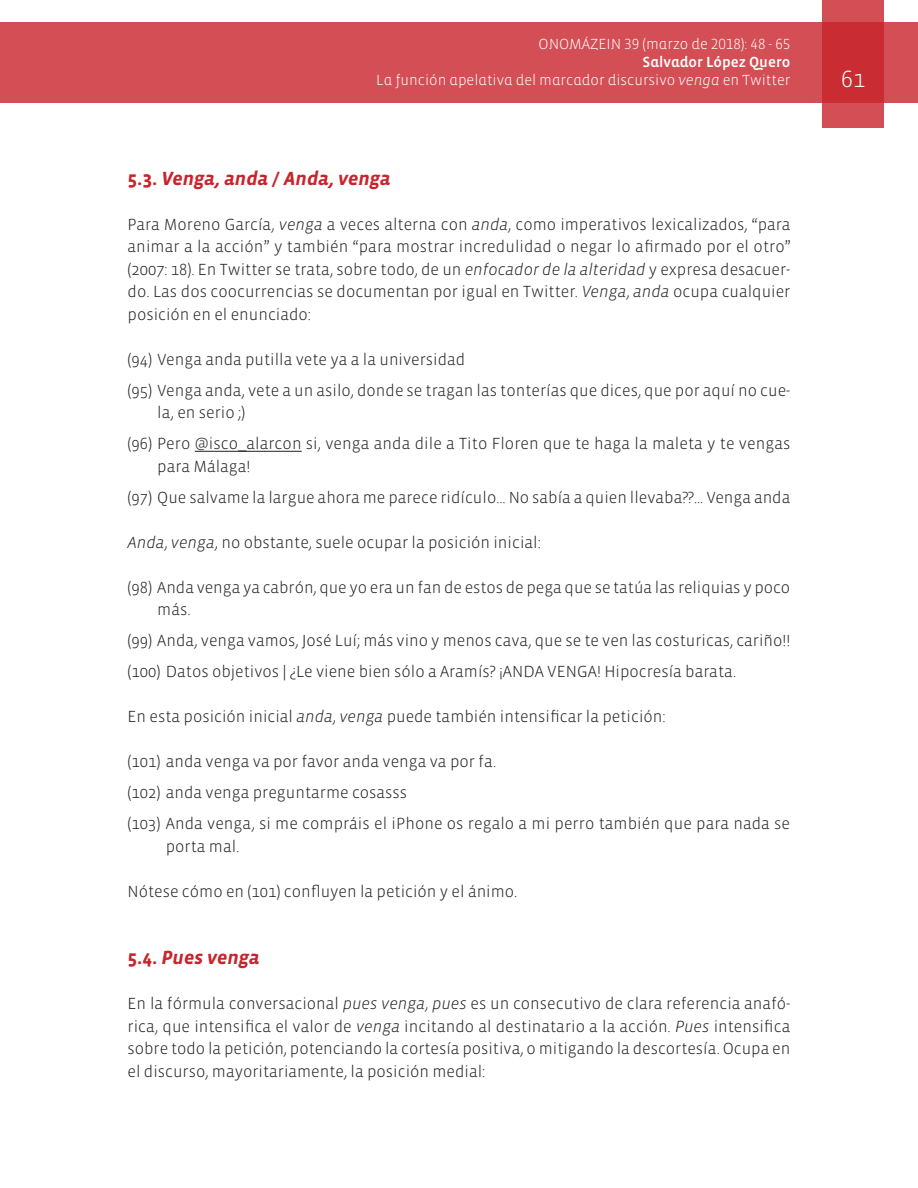
<style>
.page{position:relative;width:918px;height:1188px;background:#fff}
.page>*{position:absolute;margin:0;border:0;box-sizing:border-box;transform-origin:0 0}
.t1{font:300 24px "Vista Sans";color:#fff}
.Títulos{font:italic 700 19.5px "Vista Sans";color:#c8242b}
.Texto_primero{font:300 16.5px/22.5px "Vista Sans";color:#231f20;text-align:justify}
.Numeraciones10Segund{font:300 16.5px/22.5px "Vista Sans";color:#231f20}
.Numeraciones10{font:300 16.5px/22.5px "Vista Sans";letter-spacing:-.005em;color:#231f20}
.Numeracion_100{font:300 16.5px "Vista Sans";color:#231f20}
.Numeracion100segunda{font:300 16.5px/22.5px "Vista Sans";letter-spacing:.005em;color:#231f20}
.t2{font:300 15px "Vista Sans Alt";color:#fff}
.t3{font:15px "Vista Sans Alt Med";color:#fff}
.s1{font-family:"Vista Sans Alt Light Ita";font-weight:400}
.s2{font-style:normal}
.s3{font-style:italic}
</style>
<div class="page">
<div style="left:0;top:23px;width:918px;height:80px;background:#d34f55"></div>
<svg style="left:822px;top:0;width:62px;height:128px;background:#cd383f"></svg>
<hr style="left:195px;top:451px;width:107px;height:1px;background:#231f20">
<p class="t2" style="left:539px;top:37px;width:253px">ONOMÁZEIN 39 (marzo de 2018): 48 - 65</p>
<p class="t3" style="left:642px;top:55px;width:150px">Salvador López Quero</p>
<p class="t2" style="left:376px;top:73px;width:416px">La función apelativa del marcador discursivo <span class="s1">venga</span> en Twitter</p>
<h1 class="t1" style="left:841px;top:66px;width:25px">61</h1>
<p class="Títulos" style="left:128px;top:168px;width:265px"><span class="s2">5.3.</span> Venga, anda <span class="s2">/</span> Anda, venga</p>
<p class="Texto_primero" style="left:128px;top:213px;width:665px">Para Moreno García, <span class="s3">venga</span> a veces alterna con <span class="s3">anda</span>, como imperativos lexicalizados, “para animar a la acción” y también “para mostrar incredulidad o negar lo afirmado por el otro” (2007: 18). En Twitter se trata, sobre todo, de un <span class="s3">enfocador de la alteridad</span> y expresa desacuer&shy;do. Las dos coocurrencias se documentan por igual en Twitter. <span class="s3">Venga</span>, <span class="s3">anda</span> ocupa cualquier posición en el enunciado:</p>
<p class="Numeraciones10" style="left:128px;top:348px;width:339px">(94) Venga anda putilla vete ya a la universidad</p>
<p class="Numeraciones10Segund" style="left:157px;top:379px;width:635px;text-indent:-30px">(95) Venga anda, vete a un asilo, donde se tragan las tonterías que dices, que por aquí no cue&shy;la, en serio ;)</p>
<p class="Numeraciones10Segund" style="left:157px;top:433px;width:635px;text-indent:-30px">(96) Pero @isco_alarcon si, venga anda dile a Tito Floren que te haga la maleta y te vengas para Málaga!</p>
<p class="Numeraciones10Segund" style="left:128px;top:486px;width:664px">(97) Que salvame la largue ahora me parece ridículo... No sabía a quien llevaba??... Venga anda</p>
<p class="Texto_primero" style="left:128px;top:531px;width:415px"><span class="s3">Anda</span>, <span class="s3">venga</span>, no obstante, suele ocupar la posición inicial:</p>
<p class="Numeraciones10" style="left:157px;top:576px;width:634px;text-indent:-30px">(98) Anda venga ya cabrón, que yo era un fan de estos de pega que se tatúa las reliquias y poco más.</p>
<p class="Numeraciones10Segund" style="left:128px;top:630px;width:664px">(99) Anda, venga vamos, José Luí; más vino y menos cava, que se te ven las costuricas, cariño!!</p>
<p class="Numeracion_100" style="left:128px;top:663px;width:610px">(100) Datos objetivos | ¿Le viene bien sólo a Aramís? ¡ANDA VENGA! Hipocresía barata.</p>
<p class="Texto_primero" style="left:128px;top:706px;width:540px">En esta posición inicial <span class="s3">anda</span>, <span class="s3">venga</span> puede también intensificar la petición:</p>
<p class="Numeracion_100" style="left:128px;top:753px;width:370px">(101) anda venga va por favor anda venga va por fa.</p>
<p class="Numeracion100segunda" style="left:128px;top:782px;width:281px">(102) anda venga preguntarme cosasss</p>
<p class="Numeracion100segunda" style="left:166px;top:813px;width:626px;text-indent:-38px">(103) Anda venga, si me compráis el iPhone os regalo a mi perro también que para nada se porta mal.</p>
<p class="Texto_primero" style="left:128px;top:880px;width:391px">Nótese cómo en (101) confluyen la petición y el ánimo.</p>
<p class="Títulos" style="left:128px;top:948px;width:134px"><span class="s2">5.4.</span> Pues venga</p>
<p class="Texto_primero" style="left:128px;top:993px;width:664px">En la fórmula conversacional <span class="s3">pues venga</span>, <span class="s3">pues</span> es un consecutivo de clara referencia anafó&shy;rica, que intensifica el valor de <span class="s3">venga</span> incitando al destinatario a la acción. <span class="s3">Pues</span> intensifica sobre todo la petición, potenciando la cortesía positiva, o mitigando la descortesía. Ocupa en el discurso, mayoritariamente, la posición medial:</p>
</div>
